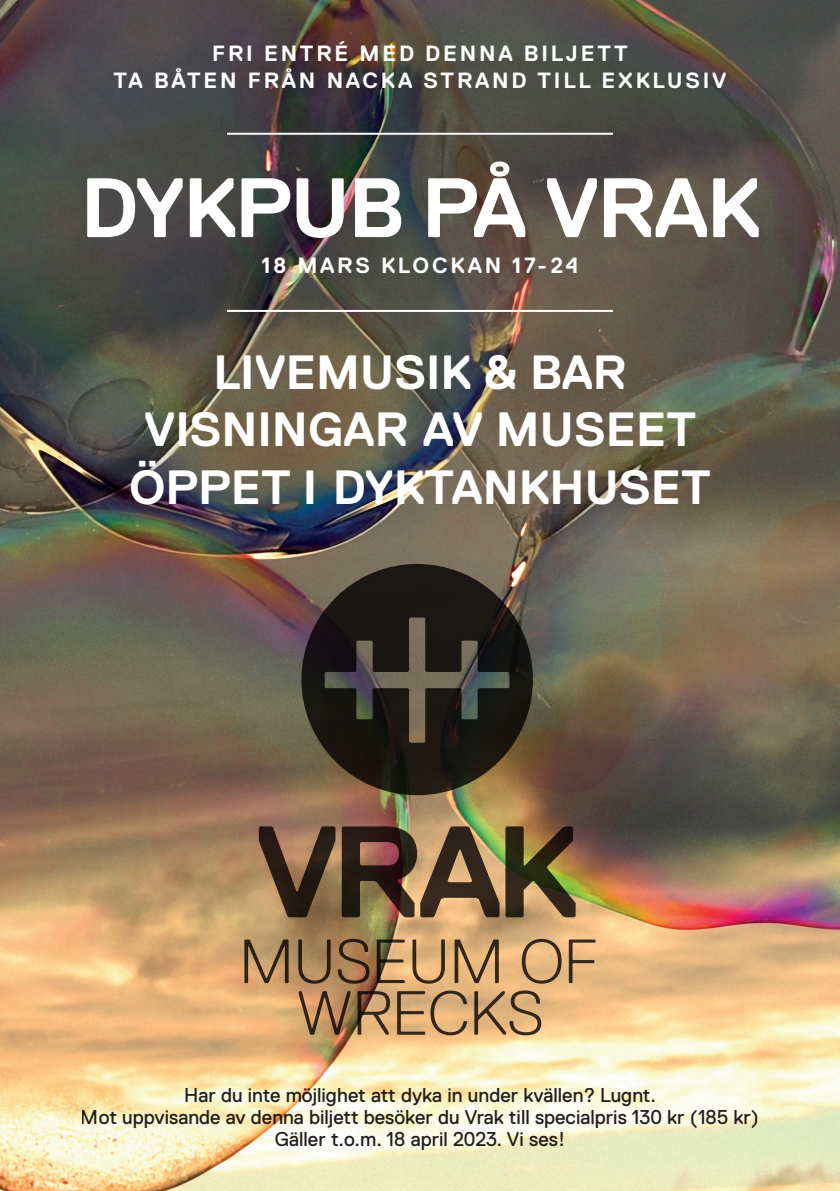
<style>
.page{position:relative;width:840px;height:1191px;background:#fff}
.page>*{position:absolute;margin:0;border:0;box-sizing:border-box;transform-origin:0 0}
.t1{font:700 84px "Replica Std";letter-spacing:-.025em;color:#fff}
.t2{font:700 48px/57.6px "Replica Std";color:#fff;text-align:center}
.t3{font:700 22px/26.4px "Replica Std";letter-spacing:.125em;color:#fff;text-align:center}
.t4{font:20px/22px "Replica Std";color:#231f20;text-align:center}
</style>
<div class="page">
<img style="left:0;top:0;width:839px;height:1191px">
<img style="left:259px;top:826px;width:316px;height:91px">
<svg style="left:244px;top:939px;width:44px;height:44px;background:#987753"></svg>
<svg style="left:298px;top:939px;width:32px;height:44px"></svg>
<svg style="left:337px;top:939px;width:32px;height:44px"></svg>
<svg style="left:376px;top:939px;width:28px;height:44px"></svg>
<svg style="left:412px;top:939px;width:32px;height:44px"></svg>
<svg style="left:454px;top:939px;width:44px;height:44px;background:#ae895e"></svg>
<svg style="left:521px;top:939px;width:40px;height:44px;background:#be976a"></svg>
<svg style="left:568px;top:939px;width:27px;height:44px"></svg>
<svg style="left:298px;top:991px;width:52px;height:43px;background:#a07750"></svg>
<svg style="left:357px;top:991px;width:33px;height:43px"></svg>
<svg style="left:397px;top:990px;width:70px;height:45px;background:#b99265"></svg>
<svg style="left:474px;top:990px;width:67px;height:45px;background:#b59064"></svg>
<svg style="left:301px;top:564px;width:231px;height:231px;background:#383128"></svg>
<hr style="left:227px;top:133px;width:385px;height:2px;background:#fff">
<hr style="left:227px;top:310px;width:385px;height:2px;background:#fff">
<p class="t3" style="left:113px;top:40px;width:614px">FRI ENTRÉ MED DENNA BILJETT<br>TA BÅTEN FRÅN NACKA STRAND TILL EXKLUSIV</p>
<h1 class="t1" style="left:80px;top:161px;width:681px">DYKPUB PÅ VRAK</h1>
<p class="t3" style="left:261px;top:252px;width:318px">18 MARS KLOCKAN 17-24</p>
<h2 class="t2" style="left:129px;top:343px;width:583px">LIVEMUSIK &amp; BAR<br>VISNINGAR AV MUSEET<br>ÖPPET I DYKTANKHUSET</h2>
<p class="t4" style="left:81px;top:1084px;width:679px">Har du inte möjlighet att dyka in under kvällen? Lugnt.<br>Mot uppvisande av denna biljett besöker du Vrak till specialpris 130 kr (185 kr)<br>Gäller t.o.m. 18 april 2023. Vi ses!</p>
</div>
